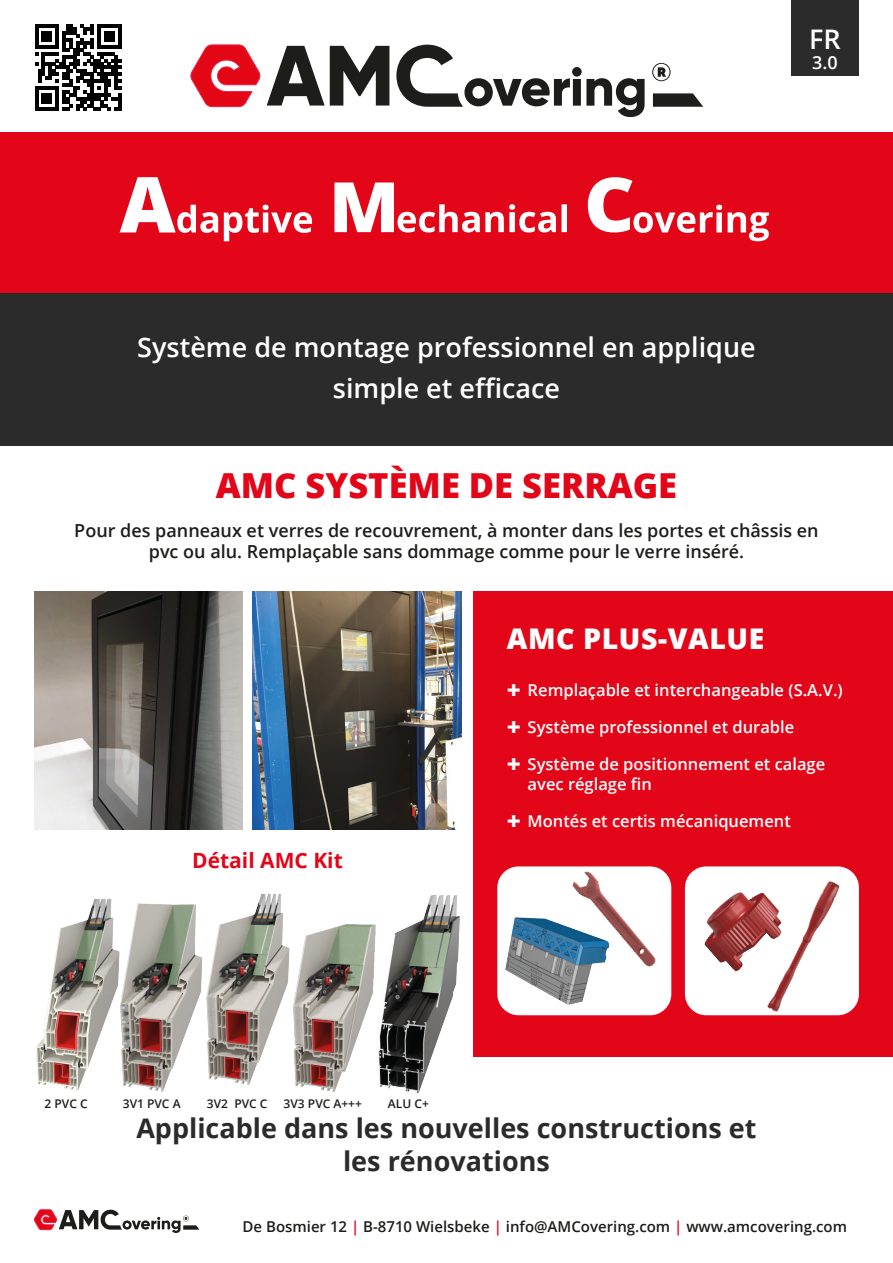
<style>
.page{position:relative;width:893px;height:1263px;background:#fff}
.page>*{position:absolute;margin:0;border:0;box-sizing:border-box;transform-origin:0 0}
.t1{font:800 34.5px "Open Sans";color:#e30619}
.t2{font:800 28.5px "Open Sans";letter-spacing:.02em;color:#fff}
.t3{font:600 27px/40.5px "Open Sans";color:#fff;text-align:center}
.t4{font:700 27px/33px "Open Sans";color:#2b2b2c;text-align:center}
.t5{font:700 21px "Open Sans";color:#e30619}
.t6{font:600 18px/21.6px "Open Sans";color:#1d1d1b;text-align:center}
.t7{font:600 18px "Open Sans";color:#fff}
.t8{font:600 16.5px/19.8px "Open Sans";color:#fff}
.t9{font:600 15px "Open Sans";color:#1d1d1b}
.t10{font:600 12px "Open Sans";color:#1d1d1b}
.s1{color:#e30619}
</style>
<div class="page">
<div style="left:0;top:133px;width:893px;height:167px;background:#e30619"></div>
<div style="left:474px;top:591px;width:419px;height:466px;background:#e30619"></div>
<div style="left:497px;top:866px;width:174px;height:149px;background:#fff;border-radius:21px"></div>
<img style="left:497px;top:900px;width:90px;height:110px">
<div style="left:685px;top:866px;width:174px;height:149px;background:#fff;border-radius:21px"></div>
<img style="left:767px;top:872px;width:92px;height:143px">
<img style="left:704px;top:885px;width:95px;height:91px">
<img style="left:542px;top:866px;width:143px;height:117px">
<svg style="left:34px;top:1210px;width:165px;height:23px"></svg>
<div style="left:791px;top:0;width:68px;height:75px;background:#2b2b2c"></div>
<div style="left:0;top:293px;width:893px;height:153px;background:#2b2b2c"></div>
<svg style="left:120px;top:177px;width:192px;height:64px"></svg>
<svg style="left:334px;top:182px;width:233px;height:50px"></svg>
<svg style="left:588px;top:177px;width:181px;height:64px"></svg>
<svg style="left:653px;top:93px;width:50px;height:14px"></svg>
<svg style="left:267px;top:46px;width:122px;height:60px"></svg>
<svg style="left:396px;top:45px;width:249px;height:72px"></svg>
<svg style="left:190px;top:45px;width:70px;height:62px"></svg>
<svg style="left:652px;top:63px;width:19px;height:18px"></svg>
<svg style="left:35px;top:24px;width:86px;height:87px"></svg>
<img style="left:34px;top:591px;width:208px;height:238px">
<img style="left:253px;top:591px;width:208px;height:238px">
<img style="left:36px;top:899px;width:84px;height:192px">
<img style="left:120px;top:903px;width:83px;height:189px">
<img style="left:206px;top:894px;width:84px;height:191px">
<img style="left:293px;top:924px;width:83px;height:169px">
<img style="left:378px;top:895px;width:82px;height:199px">
<h3 class="t3" style="left:809px;top:19px;width:33px">FR</h3>
<p class="t7" style="left:812px;top:51px;width:27px">3.0</p>
<h3 class="t3" style="left:137px;top:327px;width:620px">Système de montage professionnel en applique simple et efficace</h3>
<h1 class="t1" style="left:216px;top:459px;width:463px">AMC SYSTÈME DE SERRAGE</h1>
<p class="t6" style="left:74px;top:519px;width:746px">Pour des panneaux et verres de recouvrement, à monter dans les portes et châssis en pvc ou alu. Remplaçable sans dommage comme pour le verre inséré.</p>
<p class="t5" style="left:192px;top:845px;width:152px">Détail AMC Kit</p>
<h2 class="t2" style="left:507px;top:617px;width:259px">AMC PLUS-VALUE</h2>
<p class="t8" style="left:528px;top:680px;width:317px">Remplaçable et interchangeable (S.A.V.)</p>
<p class="t8" style="left:528px;top:717px;width:268px">Système professionnel et durable</p>
<p class="t8" style="left:528px;top:754px;width:299px">Système de positionnement et calage avec réglage fin</p>
<p class="t8" style="left:528px;top:810px;width:265px">Montés et certis mécaniquement</p>
<p class="t10" style="left:45px;top:1095px;width:45px">2 PVC C</p>
<p class="t10" style="left:123px;top:1095px;width:59px">3V1 PVC A</p>
<p class="t10" style="left:207px;top:1095px;width:62px">3V2 PVC C</p>
<p class="t10" style="left:284px;top:1095px;width:80px">3V3 PVC A+++</p>
<p class="t10" style="left:388px;top:1095px;width:42px">ALU C+</p>
<h3 class="t4" style="left:136px;top:1111px;width:622px">Applicable dans les nouvelles constructions et les rénovations</h3>
<p class="t9" style="left:243px;top:1216px;width:606px">De Bosmier 12 <span class="s1">|</span> B-8710 Wielsbeke <span class="s1">|</span> info@AMCovering.com <span class="s1">|</span> www.amcovering.com</p>
</div>
